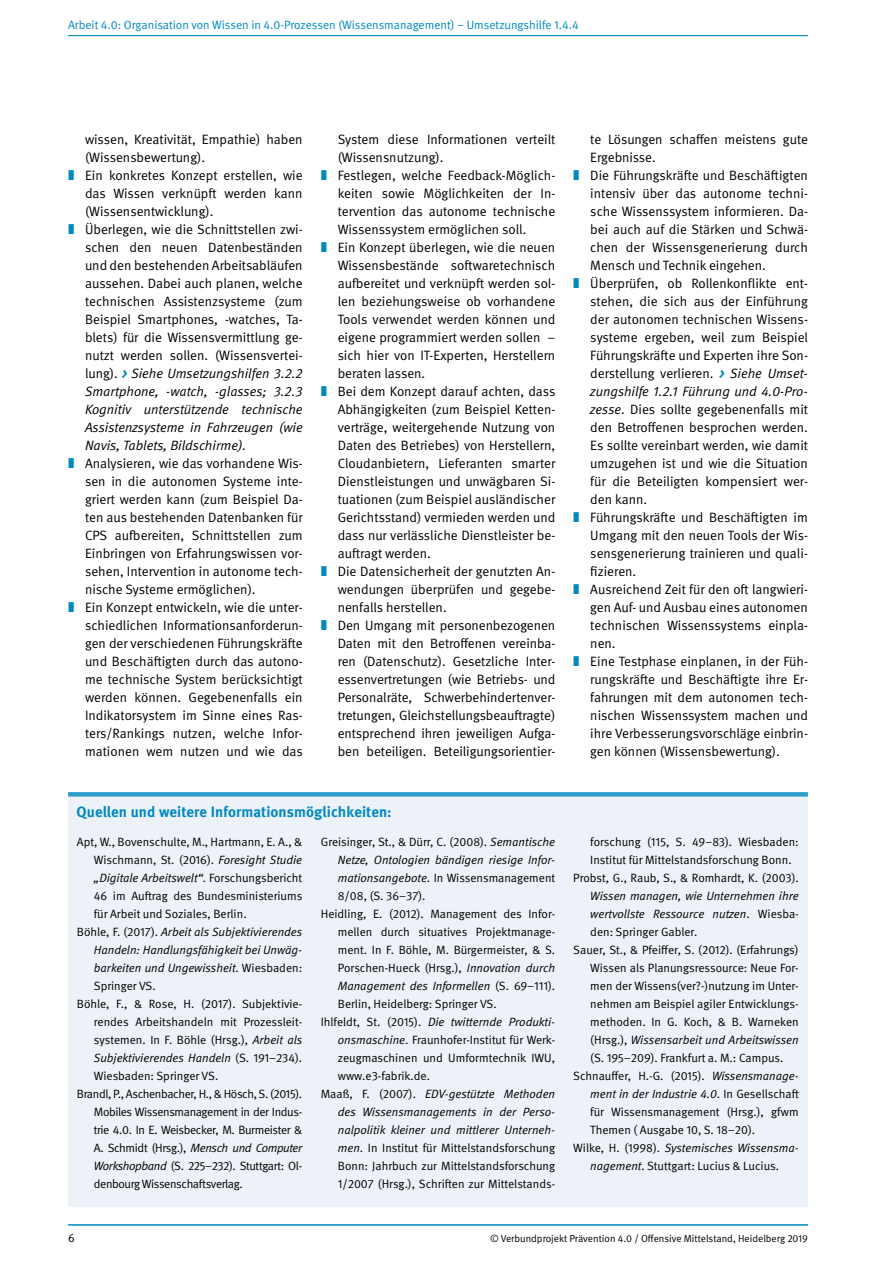
<style>
.page{position:relative;width:893px;height:1263px;background:#fff}
.page>*{position:absolute;margin:0;border:0;box-sizing:border-box;transform-origin:0 0}
.L_H3_Quellen{font:700 15px "DGUV Meta";letter-spacing:.005em;color:#0089c0}
.t1{font:13.5px/18px "DGUV Meta";color:#000;text-align:justify}
.L_Quellen{font:12px/18px "DGUV Meta";color:#000;text-align:justify}
.L_Quellen-2{font:italic 12px/18px "DGUV Meta";color:#000;text-align:justify}
.t2{font:12px "DGUV Meta";color:#0089c0}
.t3{font:10.2px "DGUV Meta";color:#000}
.s1{font-weight:700;font-style:italic;color:#0089c0}
.s2{font-style:italic}
.s3{font-style:normal}
</style>
<div class="page">
<hr style="left:68px;top:35px;width:740px;height:1px;background:#0089c0">
<hr style="left:68px;top:1224px;width:740px;height:2px;background:#0089c0">
<div style="left:68px;top:792px;width:740px;height:414px;background:#ecf2f8"></div>
<div style="left:68px;top:792px;width:740px;height:5px;background:#2f9ecb"></div>
<p class="t2" style="left:68px;top:18px;width:512px">Arbeit 4.0: Organisation von Wissen in 4.0-Prozessen (Wissensmanagement) – Umsetzungshilfe 1.4.4</p>
<p class="t1" style="left:85px;top:131px;width:219px">wissen, Kreativität, Empathie) haben (Wissensbewertung).</p>
<p class="t1" style="left:85px;top:167px;width:219px">Ein konkretes Konzept erstellen, wie das Wissen verknüpft werden kann (Wissensentwicklung).</p>
<p class="t1" style="left:85px;top:221px;width:219px">Überlegen, wie die Schnittstellen zwi&shy;schen den neuen Datenbeständen und den bestehenden Arbeitsabläufen aussehen. Dabei auch planen, welche technischen Assistenzsysteme (zum Beispiel Smartphones, -watches, Ta&shy;blets) für die Wissensvermittlung ge&shy;nutzt werden sollen. (Wissensvertei&shy;lung). <span class="s1">&gt;</span> <span class="s2">Siehe Umsetzungshilfen 3.2.2<br>Smartphone, -watch, -glasses; 3.2.3<br>Kognitiv unterstützende technische Assistenzsysteme in Fahrzeugen (wie Navis, Tablets, Bildschirme).</span></p>
<p class="t1" style="left:85px;top:455px;width:219px">Analysieren, wie das vorhandene Wis&shy;sen in die autonomen Systeme inte&shy;griert werden kann (zum Beispiel Da&shy;ten aus bestehenden Datenbanken für CPS aufbereiten, Schnittstellen zum Einbringen von Erfahrungswissen vor&shy;sehen, Intervention in autonome tech&shy;nische Systeme ermöglichen).</p>
<p class="t1" style="left:85px;top:599px;width:219px">Ein Konzept entwickeln, wie die unter&shy;schiedlichen Informationsanforderun&shy;gen der verschiedenen Führungskräfte und Beschäftigten durch das autono&shy;me technische System berücksichtigt werden können. Gegebenenfalls ein Indikatorsystem im Sinne eines Ras&shy;ters/Rankings nutzen, welche Infor&shy;mationen wem nutzen und wie das</p>
<p class="t1" style="left:338px;top:131px;width:219px">System diese Informationen verteilt (Wissensnutzung).</p>
<p class="t1" style="left:338px;top:167px;width:219px">Festlegen, welche Feedback-Möglich&shy;keiten sowie Möglichkeiten der In&shy;tervention das autonome technische Wissenssystem ermöglichen soll.</p>
<p class="t1" style="left:338px;top:239px;width:219px">Ein Konzept überlegen, wie die neuen Wissensbestände softwaretechnisch aufbereitet und verknüpft werden sol&shy;len beziehungsweise ob vorhandene Tools verwendet werden können und eigene programmiert werden sollen – sich hier von IT-Experten, Herstellern beraten lassen.</p>
<p class="t1" style="left:338px;top:383px;width:219px">Bei dem Konzept darauf achten, dass Abhängigkeiten (zum Beispiel Ketten&shy;verträge, weitergehende Nutzung von Daten des Betriebes) von Herstellern, Cloudanbietern, Lieferanten smarter Dienstleistungen und unwägbaren Si&shy;tuationen (zum Beispiel ausländischer Gerichtsstand) vermieden werden und dass nur verlässliche Dienstleister be&shy;auftragt werden.</p>
<p class="t1" style="left:338px;top:563px;width:219px">Die Datensicherheit der genutzten An&shy;wendungen überprüfen und gegebe&shy;nenfalls herstellen.</p>
<p class="t1" style="left:338px;top:617px;width:219px">Den Umgang mit personenbezogenen Daten mit den Betroffenen vereinba&shy;ren (Datenschutz). Gesetzliche Inter&shy;essenvertretungen (wie Betriebs- und Personalräte, Schwerbehindertenver&shy;tretungen, Gleichstellungsbeauftragte) entsprechend ihren jeweiligen Aufga&shy;ben beteiligen. Beteiligungsorientier-</p>
<p class="t1" style="left:590px;top:131px;width:219px">te Lösungen schaffen meistens gute<br>Ergebnisse.</p>
<p class="t1" style="left:590px;top:167px;width:219px">Die Führungskräfte und Beschäftigten intensiv über das autonome techni&shy;sche Wissenssystem informieren. Da&shy;bei auch auf die Stärken und Schwä&shy;chen der Wissensgenerierung durch Mensch und Technik eingehen.</p>
<p class="t1" style="left:590px;top:275px;width:219px">Überprüfen, ob Rollenkonflikte ent&shy;stehen, die sich aus der Einführung der autonomen technischen Wissens&shy;systeme ergeben, weil zum Beispiel Führungskräfte und Experten ihre Son&shy;derstellung verlieren. <span class="s1">&gt;</span> <span class="s2">Siehe Umset&shy;zungshilfe 1.2.1 Führung und 4.0-Pro&shy;zesse</span>. Dies sollte gegebenenfalls mit den Betroffenen besprochen werden.<br>Es sollte vereinbart werden, wie damit umzugehen ist und wie die Situation für die Beteiligten kompensiert wer&shy;den kann.</p>
<p class="t1" style="left:590px;top:509px;width:219px">Führungskräfte und Beschäftigten im Umgang mit den neuen Tools der Wis&shy;sensgenerierung trainieren und quali&shy;fizieren.</p>
<p class="t1" style="left:590px;top:581px;width:219px">Ausreichend Zeit für den oft langwieri&shy;gen Auf- und Ausbau eines autonomen technischen Wissenssystems einpla&shy;nen.</p>
<p class="t1" style="left:590px;top:653px;width:219px">Eine Testphase einplanen, in der Füh&shy;rungskräfte und Beschäftigte ihre Er&shy;fahrungen mit dem autonomen tech&shy;nischen Wissenssystem machen und ihre Verbesserungsvorschläge einbrin&shy;gen können (Wissensbewertung).</p>
<p class="L_H3_Quellen" style="left:77px;top:803px;width:317px">Quellen und weitere Informationsmöglichkeiten:</p>
<p class="L_Quellen" style="left:94px;top:833px;width:210px;text-indent:-17px">Apt, W., Bovenschulte, M., Hartmann, E. A., &amp; Wischmann, St. (2016). <span class="s2">Foresight Studie „Digitale Arbeitswelt“.</span> Forschungsbericht 46 im Auftrag des Bundesministeriums für Arbeit und Soziales, Berlin.</p>
<p class="L_Quellen-2" style="left:94px;top:923px;width:210px;text-indent:-17px"><span class="s3">Böhle, F. (2017).</span> Arbeit als Subjektivierendes Handeln: Handlungsfähigkeit bei Unwäg&shy;barkeiten und Ungewissheit<span class="s3">. Wiesbaden:<br>Springer VS.</span></p>
<p class="L_Quellen" style="left:94px;top:995px;width:210px;text-indent:-17px">Böhle, F., &amp; Rose, H. (2017). Subjektivie&shy;rendes Arbeitshandeln mit Prozessleit&shy;systemen. In F. Böhle (Hrsg.), <span class="s2">Arbeit als Subjektivierendes Handeln</span> (S. 191–234).<br>Wiesbaden: Springer VS.</p>
<p class="L_Quellen" style="left:94px;top:1085px;width:210px;text-indent:-17px">Brandl, P., Aschenbacher, H., &amp; Hösch, S. (2015).<br>Mobiles Wissensmanagement in der Indus&shy;trie 4.0. In E. Weisbecker, M. Burmeister &amp; A. Schmidt (Hrsg.), <span class="s2">Mensch und Computer Workshopband</span> (S. 225–232). Stuttgart: Ol&shy;denbourg Wissenschaftsverlag.</p>
<p class="L_Quellen" style="left:338px;top:833px;width:219px;text-indent:-17px">Greisinger, St., &amp; Dürr, C. (2008). <span class="s2">Semantische Netze, Ontologien bändigen riesige Infor&shy;mationsangebote</span>. In Wissensmanagement 8/08, (S. 36–37).</p>
<p class="L_Quellen" style="left:338px;top:905px;width:219px;text-indent:-17px">Heidling, E. (2012). Management des Infor&shy;mellen durch situatives Projektmanage&shy;ment. In F. Böhle, M. Bürgermeister, &amp; S.<br>Porschen-Hueck (Hrsg.), <span class="s2">Innovation durch Management des Informellen</span> (S. 69–111).<br>Berlin, Heidelberg: Springer VS.</p>
<p class="L_Quellen" style="left:338px;top:1013px;width:219px;text-indent:-17px">Ihlfeldt, St. (2015). <span class="s2">Die twitternde Produkti&shy;onsmaschine</span>. Fraunhofer-Institut für Werk&shy;zeugmaschinen und Umformtechnik IWU, www.e3-fabrik.de.</p>
<p class="L_Quellen" style="left:338px;top:1085px;width:219px;text-indent:-17px">Maaß, F. (2007). <span class="s2">EDV-gestützte Methoden des Wissensmanagements in der Perso&shy;nalpolitik kleiner und mittlerer Unterneh&shy;men</span>. In Institut für Mittelstandsforschung Bonn: Jahrbuch zur Mittelstandsforschung 1/2007 (Hrsg.), Schriften zur Mittelstands-</p>
<p class="L_Quellen" style="left:590px;top:833px;width:210px">forschung (115, S. 49–83). Wiesbaden:<br>Institut für Mittelstandsforschung Bonn.</p>
<p class="L_Quellen" style="left:590px;top:869px;width:210px;text-indent:-17px">Probst, G., Raub, S., &amp; Romhardt, K. (2003).<br><span class="s2">Wissen managen, wie Unternehmen ihre wertvollste Ressource nutzen</span>. Wiesba&shy;den: Springer Gabler.</p>
<p class="L_Quellen" style="left:590px;top:941px;width:210px;text-indent:-17px">Sauer, St., &amp; Pfeiffer, S. (2012). (Erfahrungs)<br>Wissen als Planungsressource: Neue For&shy;men der Wissens(ver?-)nutzung im Unter&shy;nehmen am Beispiel agiler Entwicklungs&shy;methoden. In G. Koch, &amp; B. Warneken (Hrsg.), <span class="s2">Wissensarbeit und Arbeitswissen </span>(S. 195–209). Frankfurt a. M.: Campus.</p>
<p class="L_Quellen" style="left:590px;top:1067px;width:210px;text-indent:-17px">Schnauffer, H.-G. (2015). <span class="s2">Wissensmanage&shy;ment in der Industrie 4.0</span>. In Gesellschaft für Wissensmanagement (Hrsg.), gfwm Themen ( Ausgabe 10, S. 18–20).</p>
<p class="L_Quellen" style="left:573px;top:1139px;width:227px;text-align:center">Wilke, H. (1998). <span class="s2">Systemisches Wissensma&shy;nagement</span>. Stuttgart: Lucius &amp; Lucius.</p>
<p class="L_Quellen" style="left:68px;top:1229px;width:8px">6</p>
<p class="t3" style="left:490px;top:1233px;width:319px">© Verbundprojekt Prävention 4.0 / Offensive Mittelstand, Heidelberg 2019</p>
</div>
